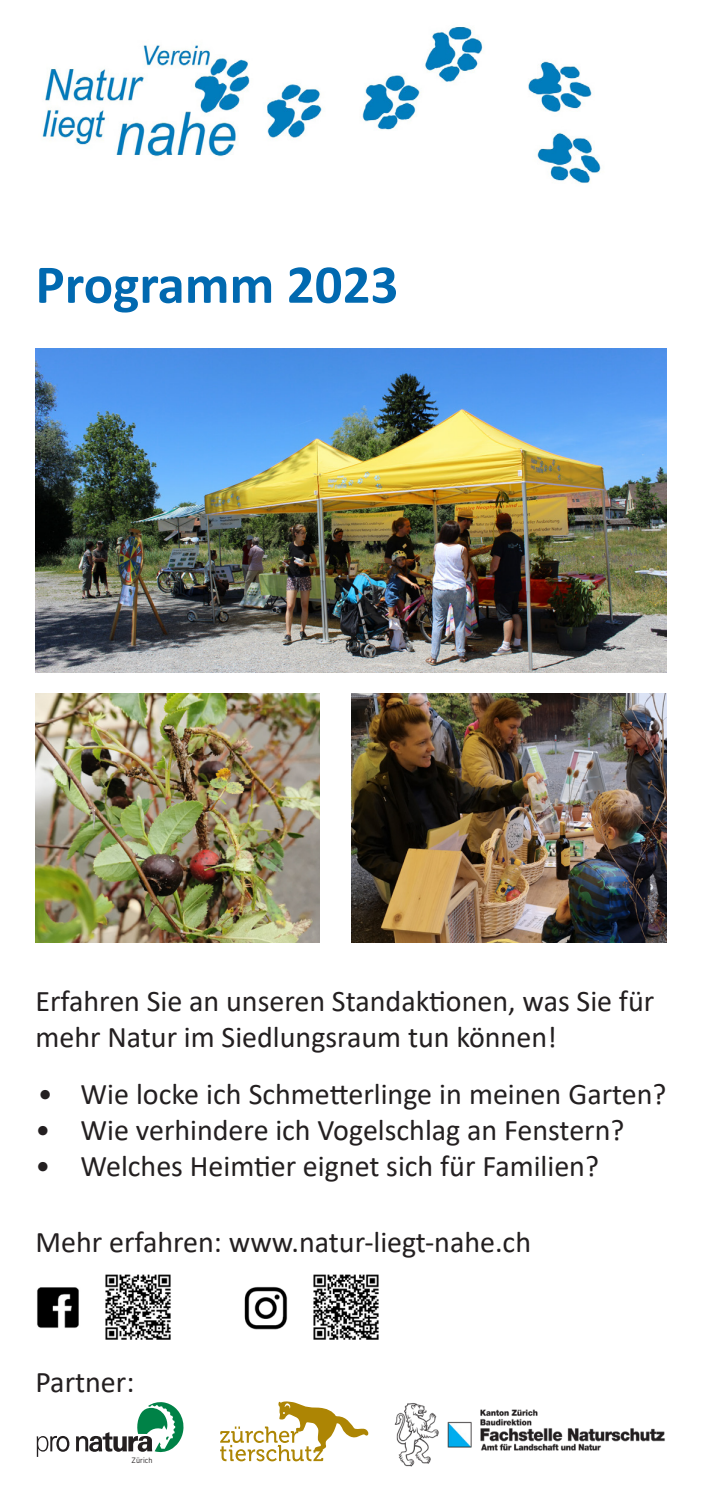
<style>
.page{position:relative;width:702px;height:1489px;background:#fff}
.page>*{position:absolute;margin:0;border:0;box-sizing:border-box;transform-origin:0 0}
.t1{font:700 55px "Calibri";color:#0169b0}
.t2{font:30px/36px "Calibri";color:#231f20}
.t3{font:300 7.75px "Interstate";letter-spacing:.005em;color:#231f20;scale:.93 1}
</style>
<div class="page">
<img style="left:42px;top:27px;width:559px;height:156px">
<img style="left:351px;top:693px;width:315px;height:249px">
<img style="left:37px;top:1287px;width:42px;height:41px">
<img style="left:105px;top:1274px;width:66px;height:66px">
<img style="left:244px;top:1286px;width:44px;height:43px">
<img style="left:313px;top:1274px;width:66px;height:66px">
<img style="left:35px;top:348px;width:631px;height:324px">
<img style="left:394px;top:1403px;width:271px;height:64px">
<svg style="left:37px;top:1435px;width:32px;height:21px"></svg>
<svg style="left:76px;top:1402px;width:108px;height:50px"></svg>
<svg style="left:220px;top:1401px;width:148px;height:60px"></svg>
<img style="left:35px;top:693px;width:284px;height:249px">
<p class="t1" style="left:35px;top:245px;width:364px">Programm 2023</p>
<p class="t2" style="left:35px;top:982px;width:620px">Erfahren Sie an unseren Standaktionen, was Sie für mehr Natur im Siedlungsraum tun können!</p>
<p class="t2" style="left:38px;top:1075px;width:630px">• Wie locke ich Schmetterlinge in meinen Garten?</p>
<p class="t2" style="left:35px;top:1111px;width:590px">• Wie verhindere ich Vogelschlag an Fenstern?</p>
<p class="t2" style="left:35px;top:1147px;width:565px">• Welches Heimtier eignet sich für Familien?</p>
<p class="t2" style="left:35px;top:1223px;width:497px">Mehr erfahren: www.natur-liegt-nahe.ch</p>
<p class="t2" style="left:35px;top:1362px;width:100px">Partner:</p>
<p class="t3" style="left:131px;top:1456px;width:24px">Zürich</p>
</div>
